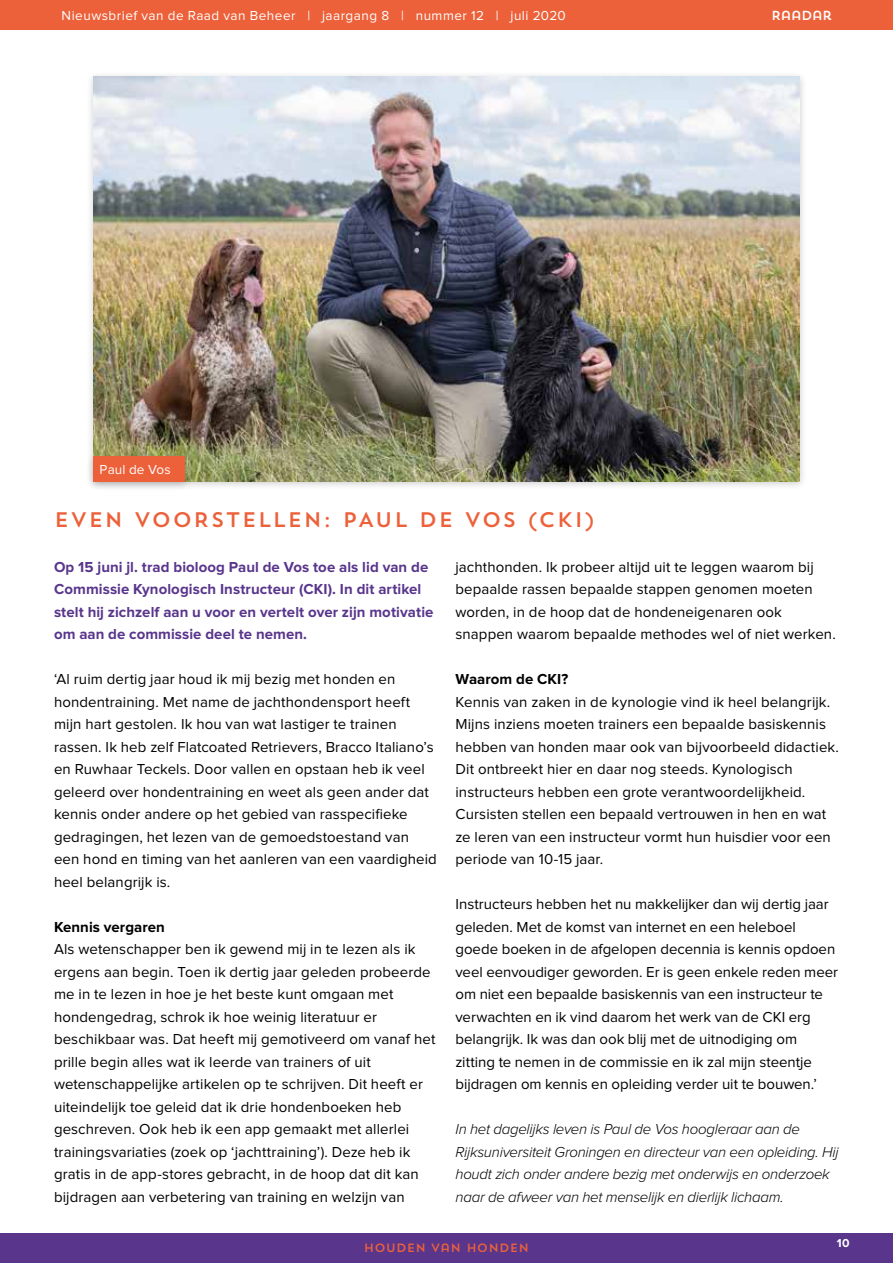
<style>
.page{position:relative;width:893px;height:1263px;background:#fff}
.page>*{position:absolute;margin:0;border:0;box-sizing:border-box;transform-origin:0 0}
.t1{font:21px "Trend Sans One";letter-spacing:.045em;color:#ec613a}
.t2{font:15px/22.5px "Proxima Nova";letter-spacing:.005em;color:#000}
.t3{font:italic 300 15px/22.5px "Proxima Nova";letter-spacing:-.015em;color:#000}
.t4{font:700 15px/22.5px "Proxima Nova";letter-spacing:.005em;color:#59358c}
.t5{font:700 15px "Proxima Nova";letter-spacing:.005em;color:#000}
.t6{font:13.5px "Proxima Nova";letter-spacing:.035em;color:#fff}
.t7{font:13.5px "Proxima Nova";letter-spacing:.01em;color:#fff}
.t8{font:13.05px "Trend Sans One";letter-spacing:-.07em;color:#fff}
.t9{font:12px "Trend Sans One";color:#ec613a}
.t10{font:700 12px "Proxima Nova";color:#fff}
</style>
<div class="page">
<div style="left:0;top:1233px;width:893px;height:30px;background:#59358c"></div>
<div style="left:0;top:0;width:893px;height:30px;background:#ec613a"></div>
<div style="left:85px;top:71px;width:722px;height:420px;background:#000;opacity:.2"></div>
<img style="left:93px;top:77px;width:707px;height:405px">
<div style="left:85px;top:450px;width:108px;height:42px;background:#000;opacity:.2"></div>
<div style="left:93px;top:456px;width:92px;height:26px;background:#ec613a"></div>
<p class="t6" style="left:62px;top:9px;width:506px">Nieuwsbrief van de Raad van Beheer | jaargang 8 | nummer 12 | juli 2020</p>
<p class="t8" style="left:771px;top:7px;width:63px">RAADAR</p>
<p class="t7" style="left:100px;top:463px;width:73px">Paul de Vos</p>
<h1 class="t1" style="left:54px;top:506px;width:542px">EVEN VOORSTELLEN: PAUL DE VOS (CKI)</h1>
<p class="t4" style="left:54px;top:556px;width:381px">Op 15 juni jl. trad bioloog Paul de Vos toe als lid van de Commissie Kynologisch Instructeur (CKI). In dit artikel stelt hij zichzelf aan u voor en vertelt over zijn motivatie om aan de commissie deel te nemen.</p>
<p class="t2" style="left:54px;top:668px;width:384px">‘Al ruim dertig jaar houd ik mij bezig met honden en hondentraining. Met name de jachthondensport heeft mijn hart gestolen. Ik hou van wat lastiger te trainen rassen. Ik heb zelf Flatcoated Retrievers, Bracco Italiano’s en Ruwhaar Teckels. Door vallen en opstaan heb ik veel geleerd over hondentraining en weet als geen ander dat kennis onder andere op het gebied van rasspecifieke gedragingen, het lezen van de gemoedstoestand van een hond en timing van het aanleren van een vaardigheid heel belangrijk is.</p>
<p class="t5" style="left:54px;top:920px;width:112px">Kennis vergaren</p>
<p class="t2" style="left:54px;top:938px;width:383px">Als wetenschapper ben ik gewend mij in te lezen als ik ergens aan begin. Toen ik dertig jaar geleden probeerde me in te lezen in hoe je het beste kunt omgaan met hondengedrag, schrok ik hoe weinig literatuur er beschikbaar was. Dat heeft mij gemotiveerd om vanaf het prille begin alles wat ik leerde van trainers of uit wetenschappelijke artikelen op te schrijven. Dit heeft er uiteindelijk toe geleid dat ik drie hondenboeken heb geschreven. Ook heb ik een app gemaakt met allerlei trainingsvariaties (zoek op ‘jachttraining’). Deze heb ik gratis in de app-stores gebracht, in de hoop dat dit kan bijdragen aan verbetering van training en welzijn van</p>
<p class="t2" style="left:455px;top:556px;width:382px">jachthonden. Ik probeer altijd uit te leggen waarom bij bepaalde rassen bepaalde stappen genomen moeten worden, in de hoop dat de hondeneigenaren ook snappen waarom bepaalde methodes wel of niet werken.</p>
<p class="t5" style="left:455px;top:672px;width:114px">Waarom de CKI?</p>
<p class="t2" style="left:455px;top:691px;width:385px">Kennis van zaken in de kynologie vind ik heel belangrijk.<br>Mijns inziens moeten trainers een bepaalde basiskennis hebben van honden maar ook van bijvoorbeeld didactiek.<br>Dit ontbreekt hier en daar nog steeds. Kynologisch instructeurs hebben een grote verantwoordelijkheid.<br>Cursisten stellen een bepaald vertrouwen in hen en wat ze leren van een instructeur vormt hun huisdier voor een periode van 10-15 jaar.</p>
<p class="t2" style="left:455px;top:893px;width:384px">Instructeurs hebben het nu makkelijker dan wij dertig jaar geleden. Met de komst van internet en een heleboel goede boeken in de afgelopen decennia is kennis opdoen veel eenvoudiger geworden. Er is geen enkele reden meer om niet een bepaalde basiskennis van een instructeur te verwachten en ik vind daarom het werk van de CKI erg belangrijk. Ik was dan ook blij met de uitnodiging om zitting te nemen in de commissie en ik zal mijn steentje bijdragen om kennis en opleiding verder uit te bouwen.’</p>
<p class="t3" style="left:455px;top:1118px;width:385px">In het dagelijks leven is Paul de Vos hoogleraar aan de Rijksuniversiteit Groningen en directeur van een opleiding. Hij houdt zich onder andere bezig met onderwijs en onderzoek naar de afweer van het menselijk en dierlijk lichaam.</p>
<p class="t9" style="left:364px;top:1240px;width:167px">HOUDEN VAN HONDEN</p>
<p class="t10" style="left:837px;top:1237px;width:14px">10</p>
</div>
